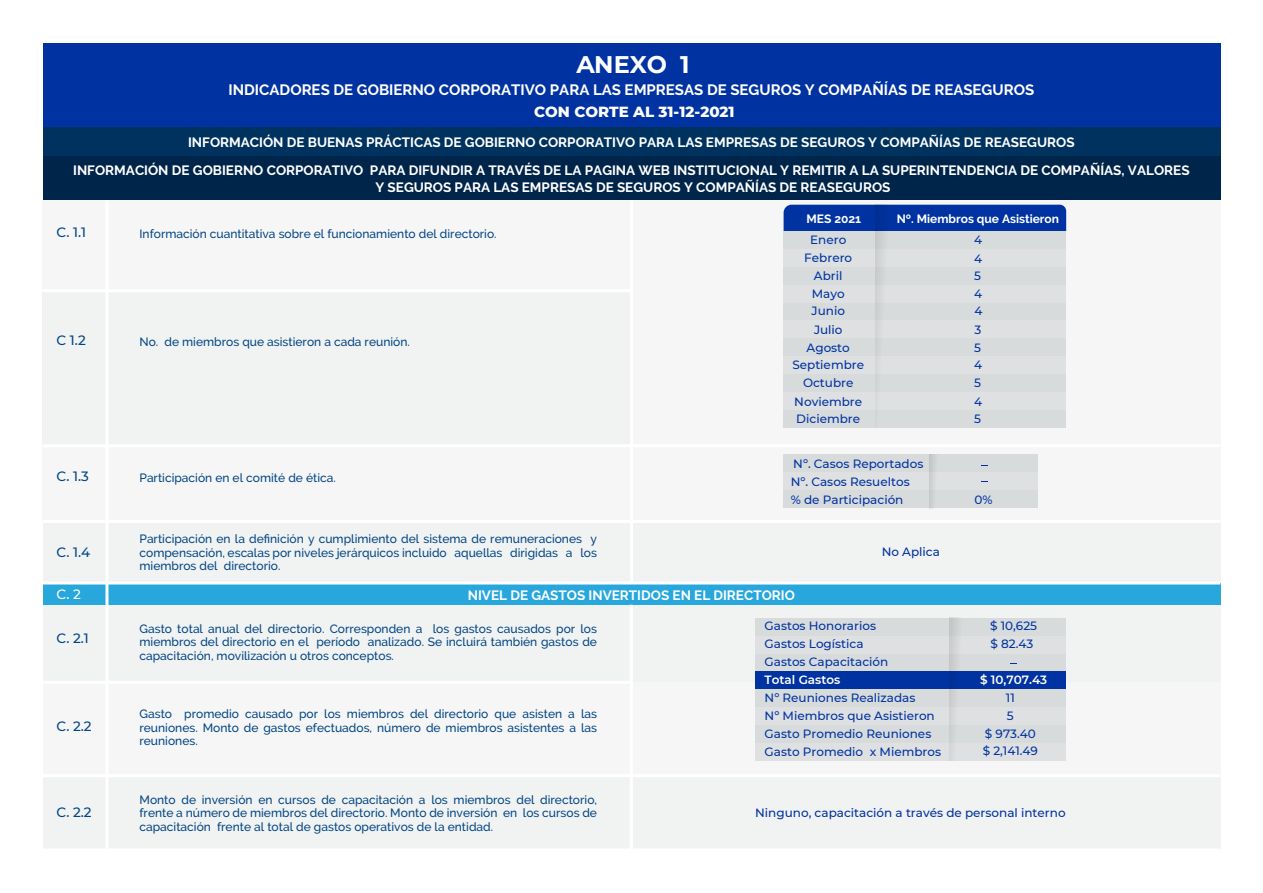
<style>
.page{position:relative;width:1263px;height:893px;background:#fff}
.page>*{position:absolute;margin:0;border:0;box-sizing:border-box;transform-origin:0 0}
.t1{font:700 24px "Montserrat";letter-spacing:-.005em;color:#fff}
.t2{font:700 15px "Raleway";color:#fff}
.t3{font:800 15px "Montserrat";color:#fff}
.t4{font:700 13.5px/28.5px "Raleway";color:#fff;text-align:center}
.t5{font:500 13.5px "Montserrat";color:#004584}
.t6{font:500 13.5px "Montserrat";color:#fff}
.t7{font:500 12px/13.5px "Raleway";color:#004584;text-align:justify}
.t8{font:500 12px/18px "Montserrat";color:#0033a1}
.t9{font:700 12px "Raleway";color:#fff}
.t10{font:600 12px "Montserrat";color:#fff}
</style>
<div class="page">
<div style="left:43px;top:200px;width:588px;height:91px;background:#f6f6f7"></div>
<div style="left:43px;top:446px;width:596px;height:76px;background:#f6f6f7"></div>
<div style="left:43px;top:521px;width:1177px;height:62px;background:#f1f2f2"></div>
<div style="left:43px;top:605px;width:1177px;height:77px;background:#f1f2f2"></div>
<div style="left:43px;top:682px;width:1177px;height:94px;background:#f6f6f7"></div>
<div style="left:43px;top:776px;width:1177px;height:74px;background:#f1f2f2"></div>
<div style="left:43px;top:43px;width:1177px;height:84px;background:#0033a1"></div>
<div style="left:43px;top:127px;width:1177px;height:29px;background:#003260"></div>
<div style="left:43px;top:156px;width:1177px;height:44px;background:#00254b"></div>
<div style="left:43px;top:583px;width:1177px;height:22px;background:#27a7dc"></div>
<div style="left:43px;top:291px;width:589px;height:155px;background:#f1f2f2"></div>
<div style="left:631px;top:200px;width:589px;height:235px;background:#f6f6f7"></div>
<div style="left:631px;top:435px;width:589px;height:87px;background:#f6f6f7"></div>
<hr style="left:630px;top:200px;width:3px;height:383px;background:#fff">
<hr style="left:105px;top:200px;width:3px;height:650px;background:#fff">
<div style="left:784px;top:454px;width:254px;height:18px;background:#d8dbdc"></div>
<div style="left:784px;top:472px;width:254px;height:18px;background:#dee0e1"></div>
<div style="left:784px;top:490px;width:254px;height:18px;background:#d8dbdc"></div>
<div style="left:930px;top:454px;width:17px;height:54px;background:#d8dbdc"></div>
<hr style="left:43px;top:289px;width:588px;height:3px;background:#fff">
<hr style="left:43px;top:444px;width:1177px;height:3px;background:#fff">
<hr style="left:43px;top:520px;width:1177px;height:3px;background:#fff">
<hr style="left:43px;top:681px;width:589px;height:3px;background:#fff">
<hr style="left:43px;top:774px;width:1177px;height:3px;background:#fff">
<hr style="left:43px;top:848px;width:1177px;height:3px;background:#fff">
<hr style="left:43px;top:582px;width:1177px;height:3px;background:#fff">
<div style="left:755px;top:618px;width:311px;height:18px;background:#d8dbdc"></div>
<div style="left:755px;top:654px;width:311px;height:17px;background:#d8dbdc"></div>
<div style="left:755px;top:636px;width:311px;height:18px;background:#dee0e1"></div>
<div style="left:755px;top:671px;width:311px;height:18px;background:#0033a1"></div>
<div style="left:755px;top:689px;width:311px;height:18px;background:#d8dbdc"></div>
<div style="left:755px;top:707px;width:311px;height:18px;background:#dee0e1"></div>
<div style="left:755px;top:725px;width:311px;height:18px;background:#d8dbdc"></div>
<div style="left:755px;top:743px;width:311px;height:18px;background:#dee0e1"></div>
<svg style="left:950px;top:618px;width:7px;height:129px"></svg>
<hr style="left:630px;top:605px;width:3px;height:245px;background:#fff">
<div style="left:784px;top:205px;width:282px;height:26px;background:#0033a1"></div>
<div style="left:783px;top:231px;width:283px;height:18px;background:#d8dbdc"></div>
<div style="left:783px;top:267px;width:283px;height:18px;background:#d8dbdc"></div>
<div style="left:783px;top:249px;width:283px;height:18px;background:#dee0e1"></div>
<div style="left:783px;top:374px;width:283px;height:18px;background:#d8dbdc"></div>
<div style="left:783px;top:410px;width:283px;height:18px;background:#d8dbdc"></div>
<div style="left:783px;top:392px;width:283px;height:18px;background:#dee0e1"></div>
<div style="left:783px;top:285px;width:283px;height:18px;background:#dee0e1"></div>
<div style="left:783px;top:303px;width:283px;height:18px;background:#d8dbdc"></div>
<div style="left:783px;top:321px;width:283px;height:17px;background:#dee0e1"></div>
<div style="left:783px;top:338px;width:283px;height:18px;background:#d8dbdc"></div>
<div style="left:783px;top:356px;width:283px;height:18px;background:#dee0e1"></div>
<svg style="left:875px;top:205px;width:24px;height:156px"></svg>
<h1 class="t1" style="left:576px;top:48px;width:115px">ANEXO 1</h1>
<p class="t2" style="left:228px;top:81px;width:807px">INDICADORES DE GOBIERNO CORPORATIVO PARA LAS EMPRESAS DE SEGUROS Y COMPAÑÍAS DE REASEGUROS</p>
<p class="t4" style="left:73px;top:128px;width:1118px">INFORMACIÓN DE BUENAS PRÁCTICAS DE GOBIERNO CORPORATIVO PARA LAS EMPRESAS DE SEGUROS Y COMPAÑÍAS DE REASEGUROS<br>INFORMACIÓN DE GOBIERNO CORPORATIVO PARA DIFUNDIR A TRAVÉS DE LA PAGINA WEB INSTITUCIONAL Y REMITIR A LA SUPERINTENDENCIA DE COMPAÑÍAS, VALORES</p>
<p class="t4" style="left:375px;top:173px;width:517px">Y SEGUROS PARA LAS EMPRESAS DE SEGUROS Y COMPAÑÍAS DE REASEGUROS</p>
<p class="t5" style="left:57px;top:223px;width:31px">C. 1.1</p>
<p class="t3" style="left:534px;top:101px;width:202px">CON CORTE AL 31-12-2021</p>
<p class="t9" style="left:806px;top:212px;width:56px">MES 2021</p>
<p class="t9" style="left:897px;top:212px;width:164px">Nº. Miembros que Asistieron</p>
<p class="t8" style="left:804px;top:230px;width:49px;text-align:center">Enero<br>Febrero<br>Abril<br>Mayo<br>Junio</p>
<p class="t8" style="left:792px;top:321px;width:73px;line-height:17.4px;text-align:center">Julio<br>Agosto<br>Septiembre</p>
<p class="t7" style="left:140px;top:227px;width:359px">Información cuantitativa sobre el funcionamiento del directorio.</p>
<p class="t8" style="left:974px;top:230px;width:10px;line-height:19.2px">4<br>4</p>
<p class="t8" style="left:974px;top:266px;width:10px">5<br>4</p>
<p class="t8" style="left:974px;top:301px;width:10px;line-height:18.8px">4<br>3</p>
<p class="t8" style="left:974px;top:338px;width:10px;line-height:17.2px">5<br>4</p>
<p class="t5" style="left:57px;top:331px;width:31px">C 1.2</p>
<p class="t7" style="left:140px;top:335px;width:272px">No. de miembros que asistieron a cada reunión.</p>
<p class="t8" style="left:803px;top:374px;width:52px">Octubre</p>
<p class="t8" style="left:974px;top:374px;width:8px">5</p>
<p class="t8" style="left:794px;top:392px;width:69px">Noviembre</p>
<p class="t8" style="left:974px;top:392px;width:10px">4</p>
<p class="t8" style="left:796px;top:409px;width:65px">Diciembre</p>
<p class="t8" style="left:974px;top:409px;width:8px">5</p>
<p class="t5" style="left:57px;top:467px;width:34px">C. 1.3</p>
<p class="t7" style="left:140px;top:471px;width:198px">Participación en el comité de ética.</p>
<p class="t8" style="left:791px;top:454px;width:134px">Nº. Casos Reportados<br>Nº. Casos Resueltos<br>% de Participación</p>
<p class="t8" style="left:974px;top:490px;width:20px">0%</p>
<p class="t5" style="left:57px;top:542px;width:35px">C. 1.4</p>
<p class="t6" style="left:57px;top:585px;width:26px">C. 2</p>
<p class="t5" style="left:57px;top:629px;width:34px">C. 2.1</p>
<p class="t5" style="left:57px;top:717px;width:37px">C. 2.2</p>
<p class="t7" style="left:140px;top:532px;width:459px">Participación en la definición y cumplimiento del sistema de remuneraciones y compensación, escalas por niveles jerárquicos incluido aquellas dirigidas a los miembros del directorio.</p>
<p class="t4" style="left:468px;top:581px;width:329px">NIVEL DE GASTOS INVERTIDOS EN EL DIRECTORIO</p>
<p class="t8" style="left:882px;top:542px;width:60px">No Aplica</p>
<p class="t7" style="left:140px;top:622px;width:459px">Gasto total anual del directorio. Corresponden a los gastos causados por los miembros del directorio en el período analizado. Se incluirá también gastos de capacitación, movilización u otros conceptos.</p>
<p class="t7" style="left:140px;top:707px;width:459px">Gasto promedio causado por los miembros del directorio que asisten a las reuniones. Monto de gastos efectuados, número de miembros asistentes a las reuniones.</p>
<p class="t8" style="left:765px;top:617px;width:125px">Gastos Honorarios<br>Gastos Logística<br>Gastos Capacitación</p>
<p class="t10" style="left:765px;top:672px;width:77px">Total Gastos</p>
<p class="t8" style="left:765px;top:688px;width:172px;line-height:18.8px">Nº Reuniones Realizadas<br>Nº Miembros que Asistieron</p>
<p class="t8" style="left:765px;top:724px;width:178px;line-height:17.5px">Gasto Promedio Reuniones<br>Gasto Promedio x Miembros</p>
<p class="t8" style="left:990px;top:617px;width:49px">$ 10,625 $ 82.43</p>
<p class="t10" style="left:980px;top:672px;width:69px">$ 10,707.43</p>
<p class="t8" style="left:1006px;top:688px;width:10px;line-height:18.8px">11<br>5</p>
<p class="t8" style="left:983px;top:725px;width:57px;line-height:17.2px">$ 973.40 $ 2,141.49</p>
<p class="t5" style="left:57px;top:803px;width:37px">C. 2.2</p>
<p class="t7" style="left:140px;top:793px;width:459px">Monto de inversión en cursos de capacitación a los miembros del directorio, frente a número de miembros del directorio. Monto de inversión en los cursos de capacitación frente al total de gastos operativos de la entidad.</p>
<p class="t8" style="left:755px;top:803px;width:312px">Ninguno, capacitación a través de personal interno</p>
</div>
